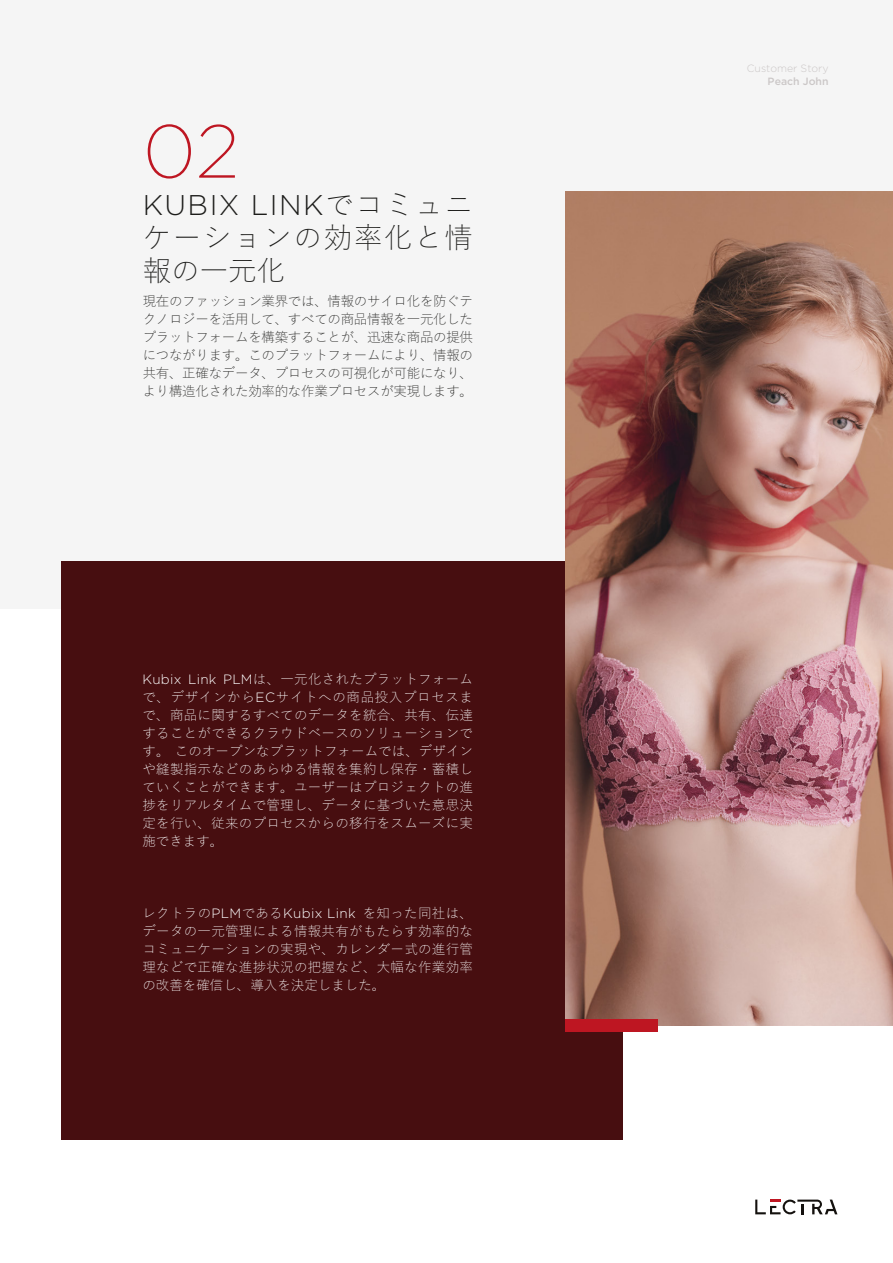
<style>
.page{position:relative;width:893px;height:1263px;background:#fff}
.page>*{position:absolute;margin:0;border:0;box-sizing:border-box;transform-origin:0 0}
.CHIFFRE{font:200 75px "Gotham";color:#be1622}
.t1{font:300 28.5px/33px "Yu Gothic";letter-spacing:.06em;color:#1d1d1b;text-align:justify}
.Texte_courant{font:300 13.5px/18px "Yu Gothic";letter-spacing:.02em;color:#fff;text-align:justify}
.Texte_courant-2{font:300 13.5px/18px "Yu Gothic";letter-spacing:-.02em;color:#1d1d1b;text-align:justify}
.t2{font:300 10.5px/12.6px "Gotham";color:#cbc7c7;text-align:right}
.s1{font-family:"Gotham"}
.s2{font-weight:500}
</style>
<div class="page">
<div style="left:0;top:0;width:893px;height:608px;background:#f5f5f5"></div>
<div style="left:62px;top:561px;width:561px;height:579px;background:#470e10"></div>
<img style="left:566px;top:191px;width:327px;height:834px">
<div style="left:565px;top:1018px;width:92px;height:13px;background:#be1622"></div>
<svg style="left:755px;top:1199px;width:82px;height:15px"></svg>
<p class="CHIFFRE" style="left:143px;top:105px;width:98px">02</p>
<h1 class="t1" style="left:143px;top:184px;width:332px"><span class="s1">KUBIX LINK</span>でコミュニケーションの効率化と情報の一元化</h1>
<p class="Texte_courant-2" style="left:143px;top:290px;width:332px">現在のファッション業界では、情報のサイロ化を防ぐテクノロジーを活用して、すべての商品情報を一元化したプラットフォームを構築することが、迅速な商品の提供につながります。このプラットフォームにより、情報の共有、正確なデータ、プロセスの可視化が可能になり、より構造化された効率的な作業プロセスが実現します。</p>
<p class="Texte_courant" style="left:142px;top:668px;width:332px"><span class="s1">Kubix Link PLM</span>は、一元化されたプラットフォームで、デザインから<span class="s1">EC</span>サイトへの商品投入プロセスまで、商品に関するすべてのデータを統合、共有、伝達することができるクラウドベースのソリューションです。このオープンなプラットフォームでは、デザインや縫製指示などのあらゆる情報を集約し保存・蓄積していくことができます。ユーザーはプロジェクトの進捗をリアルタイムで管理し、データに基づいた意思決定を行い、従来のプロセスからの移行をスムーズに実施できます。</p>
<p class="Texte_courant" style="left:142px;top:902px;width:332px">レクトラの<span class="s1">PLM</span>である<span class="s1">Kubix Link</span> を知った同社は、データの一元管理による情報共有がもたらす効率的なコミュニケーションの実現や、カレンダー式の進行管理などで正確な進捗状況の把握など、大幅な作業効率の改善を確信し、導入を決定しました。</p>
<p class="t2" style="left:747px;top:62px;width:83px">Customer Story<br><span class="s2">Peach John</span></p>
</div>
